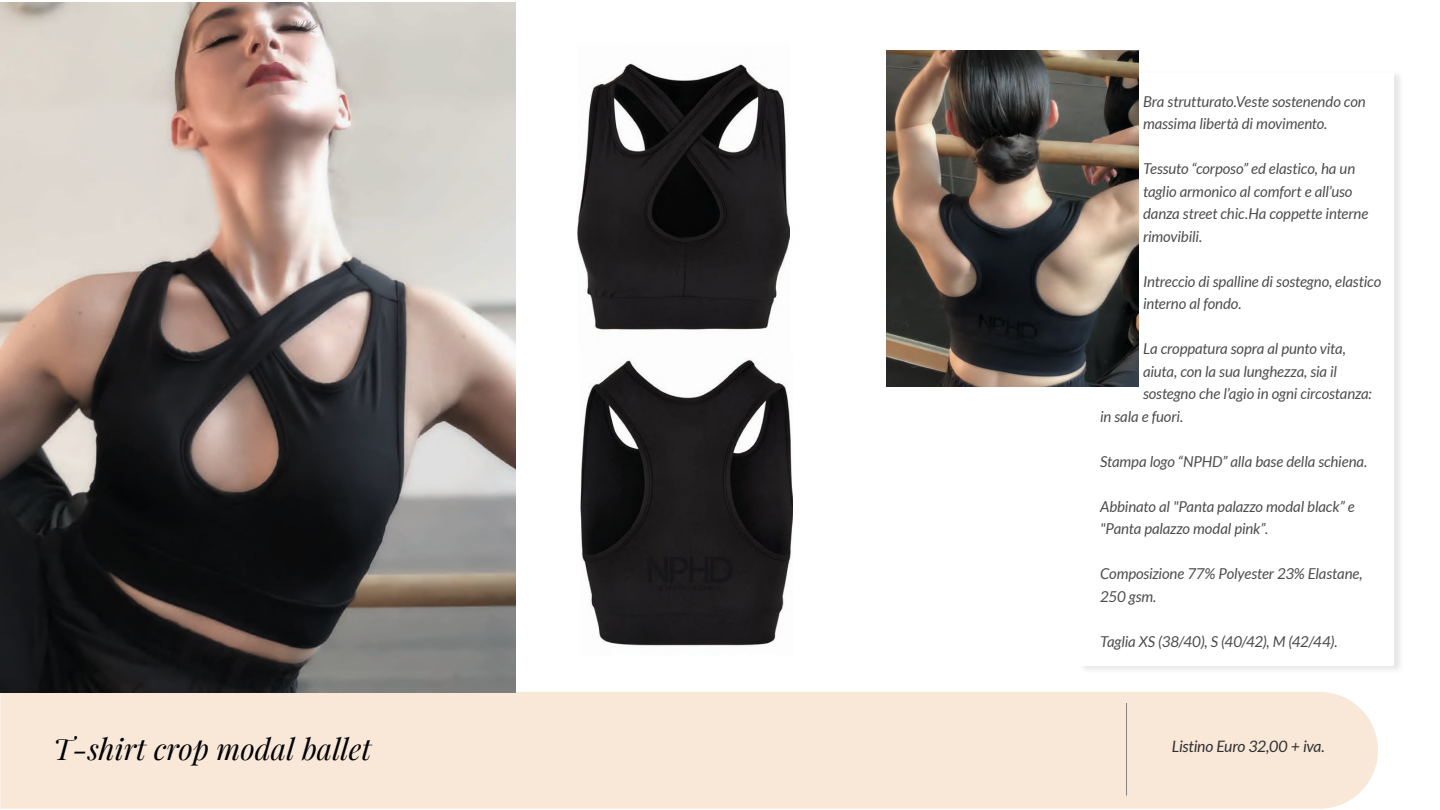
<style>
.page{position:relative;width:1440px;height:810px;background:#fff}
.page>*{position:absolute;margin:0;border:0;box-sizing:border-box;transform-origin:0 0}
.t1{font:italic 29.55px "Playfair Display";color:#010203}
.t2{font:italic 15.75px "Lato";letter-spacing:-.015em;color:#303031}
.t3{font:italic 15px/22.5px "Lato";letter-spacing:-.01em;color:#4d4d4d}
</style>
<div class="page">
<div style="left:0;top:692px;width:1378px;height:117px;background:#f9e8d8"></div>
<hr style="left:1126px;top:703px;width:1px;height:93px;background:#818283">
<img style="left:1px;top:3px;width:514px;height:689px">
<img style="left:1077px;top:74px;width:323px;height:596px">
<div style="left:1080px;top:73px;width:314px;height:593px;background:#fff"></div>
<img style="left:887px;top:51px;width:252px;height:335px">
<img style="left:578px;top:63px;width:211px;height:267px">
<img style="left:580px;top:359px;width:212px;height:287px">
<h1 class="t1" style="left:53px;top:726px;width:320px">T-shirt crop modal ballet</h1>
<p class="t3" style="left:1143px;top:91px;width:224px">Bra strutturato.Veste sostenendo con massima libertà di movimento.</p>
<p class="t3" style="left:1143px;top:158px;width:227px">Tessuto “corposo” ed elastico, ha un taglio armonico al comfort e all’uso danza street chic.Ha coppette interne rimovibili.</p>
<p class="t3" style="left:1143px;top:271px;width:240px">Intreccio di spalline di sostegno, elastico interno al fondo.</p>
<p class="t3" style="left:1143px;top:338px;width:204px">La croppatura sopra al punto vita,</p>
<p class="t3" style="left:1143px;top:361px;width:196px">aiuta, con la sua lunghezza, sia il</p>
<p class="t3" style="left:1143px;top:383px;width:230px">sostegno che l’agio in ogni circostanza:</p>
<p class="t3" style="left:1100px;top:406px;width:85px">in sala e fuori.</p>
<p class="t3" style="left:1100px;top:451px;width:269px">Stampa logo “NPHD” alla base della schiena.</p>
<p class="t3" style="left:1100px;top:496px;width:256px">Abbinato al "Panta palazzo modal black” e "Panta palazzo modal pink”.</p>
<p class="t3" style="left:1100px;top:563px;width:264px">Composizione 77% Polyester 23% Elastane,<br>250 gsm.</p>
<p class="t3" style="left:1100px;top:631px;width:239px">Taglia XS (38/40), S (40/42), M (42/44).</p>
<p class="t2" style="left:1172px;top:738px;width:154px">Listino Euro 32,00 + iva.</p>
</div>
